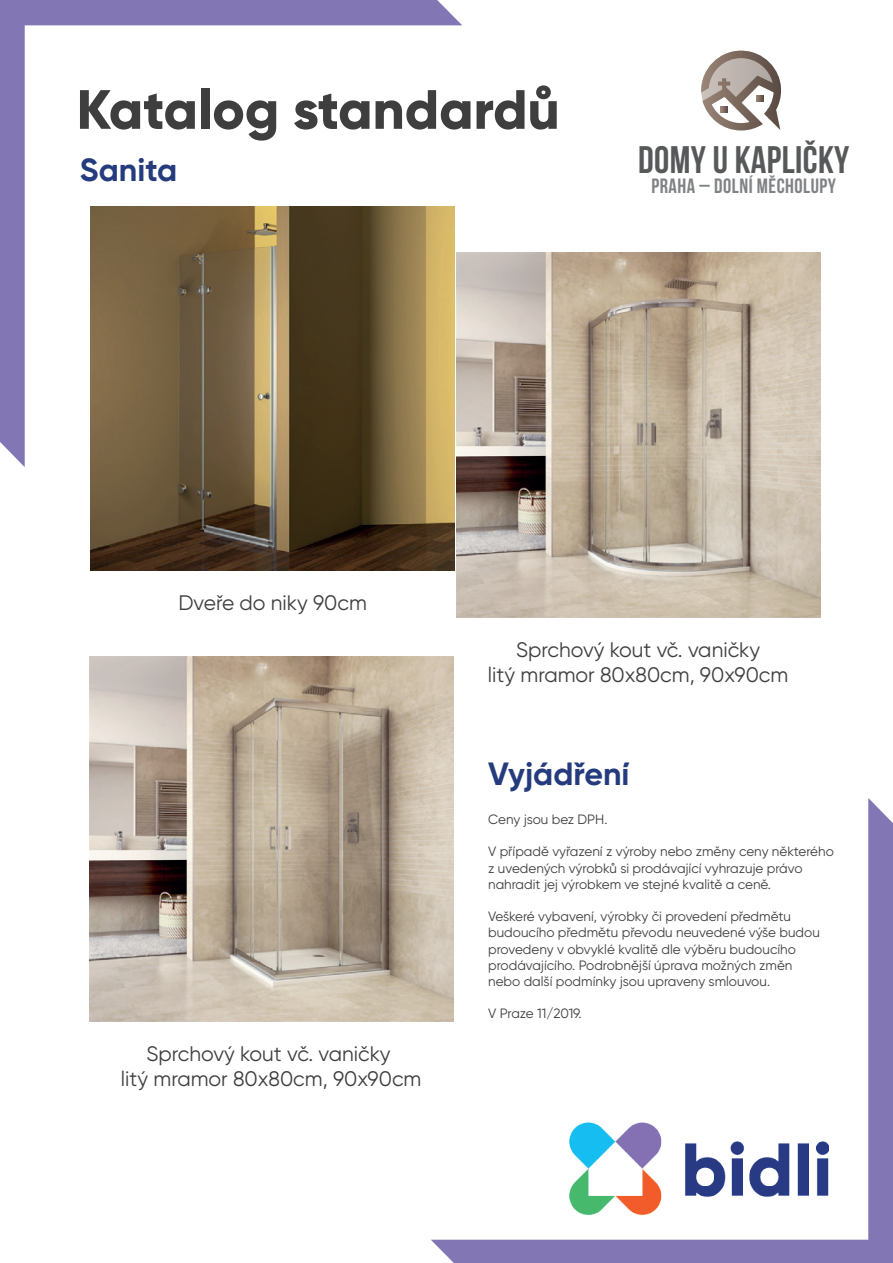
<style>
.page{position:relative;width:893px;height:1263px;background:#fff}
.page>*{position:absolute;margin:0;border:0;box-sizing:border-box;transform-origin:0 0}
.t1{font:800 55.2px "Gilroy";color:#3e3e3f}
.t2{font:38.4px "Bebas Neue";letter-spacing:.01em;color:#57585a}
.t3{font:700 32.1px "Gilroy";color:#243b7e}
.t4{font:21px/25.2px "Gilroy";color:#3e3e3f;text-align:center}
.t5{font:20.7px "Bebas Neue";letter-spacing:.025em;color:#808285}
.t6{font:13.5px/16.2px "Gilroy";color:#3e3e3f}
</style>
<div class="page">
<svg style="left:701px;top:51px;width:80px;height:80px"></svg>
<svg style="left:0;top:0;width:462px;height:467px"></svg>
<svg style="left:431px;top:798px;width:462px;height:465px"></svg>
<img style="left:91px;top:206px;width:364px;height:364px">
<img style="left:456px;top:253px;width:364px;height:364px">
<img style="left:89px;top:657px;width:364px;height:364px">
<h1 class="t1" style="left:77px;top:75px;width:485px">Katalog standardů</h1>
<h3 class="t3" style="left:80px;top:149px;width:99px">Sanita</h3>
<h2 class="t2" style="left:638px;top:139px;width:213px">DOMY U KAPLIČKY</h2>
<h3 class="t5" style="left:651px;top:175px;width:186px">PRAHA – DOLNÍ MĚCHOLUPY</h3>
<h3 class="t4" style="left:178px;top:590px;width:190px">Dveře do niky 90cm</h3>
<h3 class="t4" style="left:488px;top:637px;width:302px">Sprchový kout vč. vaničky<br>litý mramor 80x80cm, 90x90cm</h3>
<h3 class="t3" style="left:488px;top:754px;width:143px">Vyjádření</h3>
<h3 class="t4" style="left:121px;top:1041px;width:302px">Sprchový kout vč. vaničky<br>litý mramor 80x80cm, 90x90cm</h3>
<p class="t6" style="left:488px;top:811px;width:121px">Ceny jsou bez DPH.</p>
<p class="t6" style="left:488px;top:843px;width:347px">V případě vyřazení z výroby nebo změny ceny některého z uvedených výrobků si prodávající vyhrazuje právo nahradit jej výrobkem ve stejné kvalitě a ceně.</p>
<p class="t6" style="left:488px;top:908px;width:333px">Veškeré vybavení, výrobky či provedení předmětu budoucího předmětu převodu neuvedené výše budou provedeny v obvyklé kvalitě dle výběru budoucího prodávajícího. Podrobnější úprava možných změn nebo další podmínky jsou upraveny smlouvou.</p>
<p class="t6" style="left:488px;top:1005px;width:95px">V Praze 11/2019.</p>
</div>
